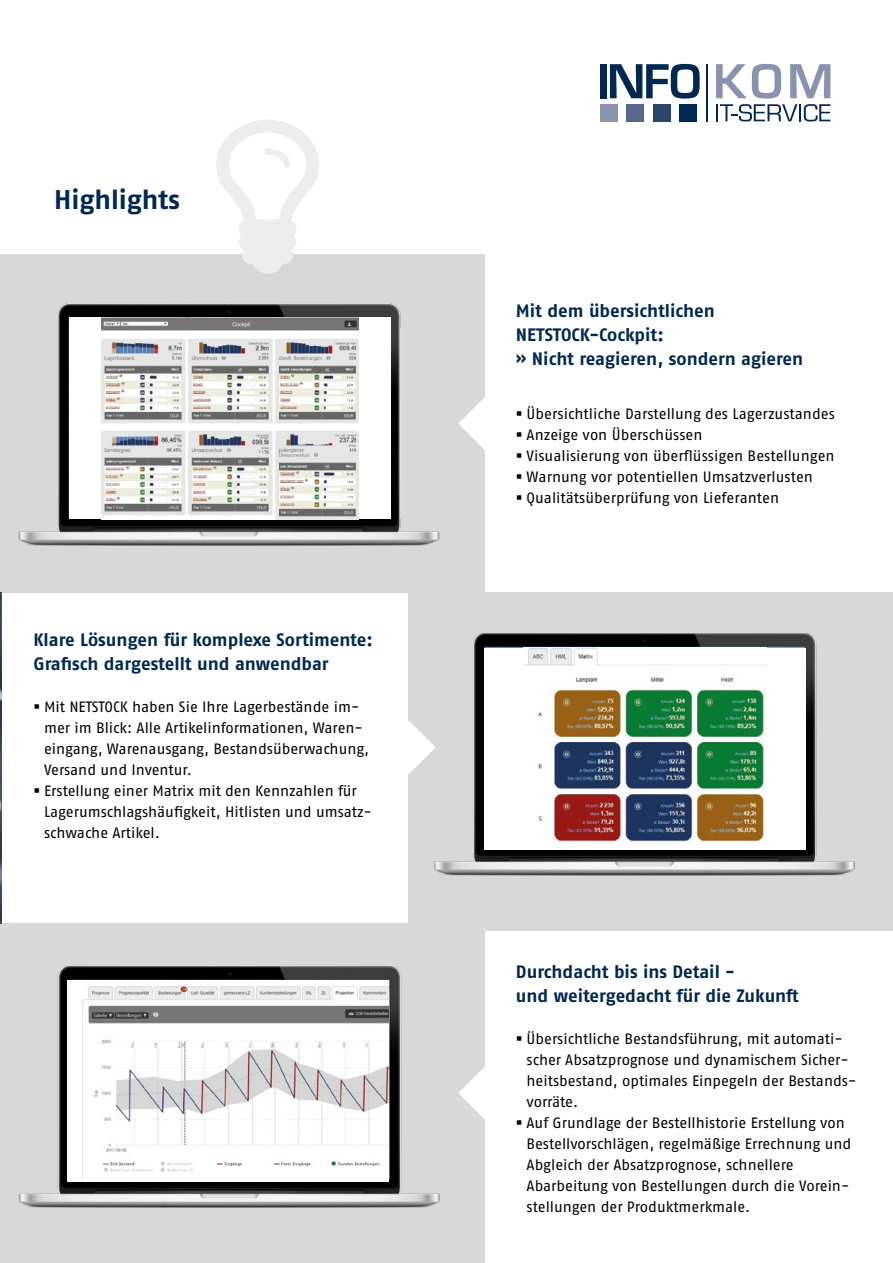
<style>
.page{position:relative;width:893px;height:1263px;background:#fff}
.page>*{position:absolute;margin:0;border:0;box-sizing:border-box;transform-origin:0 0}
.t1{font:700 27px "Fago OT";letter-spacing:-.005em;color:#002851}
.t2{font:700 18px/24px "Fago OT";letter-spacing:-.005em;color:#002851}
.t3{font:15px/21px "Fago OT";color:#000}
</style>
<div class="page">
<div style="left:0;top:255px;width:485px;height:338px;background:#d8d8d8"></div>
<div style="left:408px;top:593px;width:485px;height:338px;background:#d8d8d8"></div>
<div style="left:600px;top:64px;width:6px;height:34px;background:#002851"></div>
<svg style="left:610px;top:64px;width:90px;height:35px"></svg>
<svg style="left:716px;top:64px;width:114px;height:57px"></svg>
<div style="left:600px;top:104px;width:17px;height:17px;background:#8993b0"></div>
<div style="left:626px;top:104px;width:18px;height:17px;background:#58688d"></div>
<div style="left:653px;top:104px;width:17px;height:17px;background:#2b446c"></div>
<div style="left:679px;top:104px;width:18px;height:17px;background:#002851"></div>
<hr style="left:706px;top:64px;width:1px;height:57px;background:#002851">
<img style="left:18px;top:303px;width:422px;height:243px">
<div style="left:69px;top:318px;width:321px;height:201px;background:#fff"></div>
<img style="left:101px;top:318px;width:257px;height:201px">
<div style="left:0;top:924px;width:485px;height:339px;background:#d8d8d8"></div>
<svg style="left:408px;top:721px;width:27px;height:53px"></svg>
<img style="left:0;top:593px;width:2px;height:331px">
<img style="left:435px;top:632px;width:420px;height:244px">
<div style="left:484px;top:648px;width:321px;height:201px;background:#fff"></div>
<img style="left:523px;top:648px;width:243px;height:194px">
<img style="left:18px;top:965px;width:422px;height:243px">
<div style="left:67px;top:980px;width:322px;height:202px;background:#fff"></div>
<img style="left:82px;top:985px;width:307px;height:194px">
<svg style="left:458px;top:397px;width:27px;height:53px"></svg>
<svg style="left:459px;top:1067px;width:26px;height:52px"></svg>
<svg style="left:216px;top:254px;width:103px;height:1px"></svg>
<h1 class="t1" style="left:54px;top:184px;width:127px">Highlights</h1>
<p class="t2" style="left:33px;top:627px;width:341px">Klare Lösungen für komplexe Sortimente:<br>Grafisch dargestellt und anwendbar</p>
<p class="t3" style="left:44px;top:696px;width:329px">Mit NETSTOCK haben Sie Ihre Lagerbestände im&shy;mer im Blick: Alle Artikelinformationen, Waren&shy;eingang, Warenausgang, Bestandsüberwachung, Versand und Inventur.<br>Erstellung einer Matrix mit den Kennzahlen für Lagerumschlagshäufigkeit, Hitlisten und umsatz&shy;schwache Artikel.</p>
<p class="t2" style="left:516px;top:299px;width:289px">Mit dem übersichtlichen<br>NETSTOCK-Cockpit:<br>» Nicht reagieren, sondern agieren</p>
<p class="t3" style="left:527px;top:404px;width:310px">Übersichtliche Darstellung des Lagerzustandes Anzeige von Überschüssen<br>Visualisierung von überflüssigen Bestellungen Warnung vor potentiellen Umsatzverlusten Qualitätsüberprüfung von Lieferanten</p>
<p class="t2" style="left:516px;top:959px;width:284px">Durchdacht bis ins Detail -<br>und weitergedacht für die Zukunft</p>
<p class="t3" style="left:527px;top:1028px;width:331px">Übersichtliche Bestandsführung, mit automati&shy;scher Absatzprognose und dynamischem Sicher&shy;heitsbestand, optimales Einpegeln der Bestands&shy;vorräte.<br>Auf Grundlage der Bestellhistorie Erstellung von Bestellvorschlägen, regelmäßige Errechnung und Abgleich der Absatzprognose, schnellere Abarbeitung von Bestellungen durch die Vorein&shy;stellungen der Produktmerkmale.</p>
</div>
